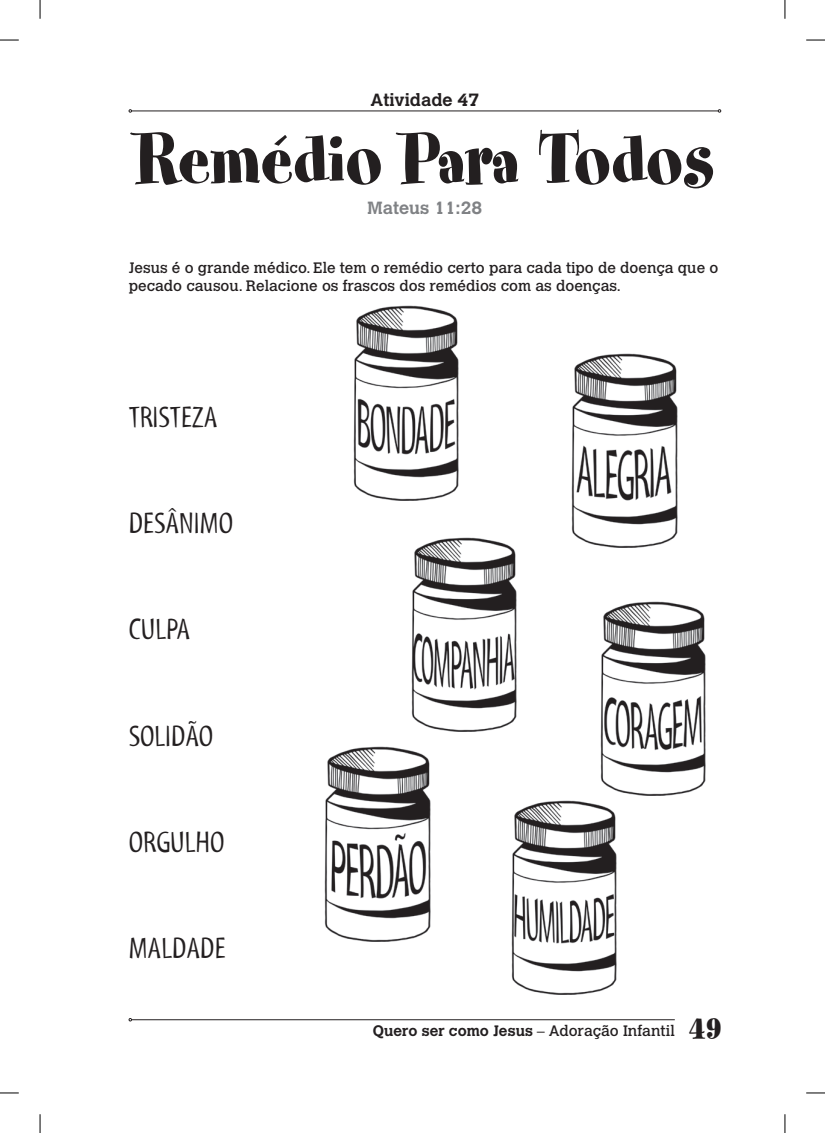
<style>
.page{position:relative;width:825px;height:1133px;background:#fff}
.page>*{position:absolute;margin:0;border:0;box-sizing:border-box;transform-origin:0 0}
.t1{font:81.25px "Spumoni LP Std";color:#231f20}
.t2{font:37.5px "Spumoni LP Std";color:#231f20}
.t3{font:30px "Myriad Std Tilt";color:#231f20}
.t4{font:700 17.5px "Calvert MT Std";color:#231f20}
.t5{font:700 17.5px "Calvert MT Std";color:#808285}
.t6{font:15px/17.2px "Calvert MT Std";color:#231f20}
.t7{font:700 15px "Calvert MT Std";letter-spacing:.005em;color:#231f20}
.s1{font-weight:400}
</style>
<div class="page">
<hr style="left:131px;top:111px;width:587px;height:1px;background:#231f20">
<hr style="left:131px;top:1019px;width:543px;height:1px;background:#231f20">
<img style="left:353px;top:305px;width:106px;height:196px">
<img style="left:571px;top:353px;width:107px;height:195px">
<img style="left:600px;top:601px;width:106px;height:195px">
<img style="left:411px;top:537px;width:106px;height:195px">
<img style="left:324px;top:746px;width:107px;height:196px">
<img style="left:511px;top:800px;width:106px;height:195px">
<svg style="left:0;top:39px;width:19px;height:2px"></svg>
<svg style="left:806px;top:39px;width:18px;height:2px"></svg>
<svg style="left:0;top:1092px;width:19px;height:1px"></svg>
<svg style="left:806px;top:1092px;width:18px;height:1px"></svg>
<svg style="left:39px;top:0;width:2px;height:19px"></svg>
<svg style="left:39px;top:1114px;width:2px;height:18px"></svg>
<svg style="left:784px;top:0;width:1px;height:19px"></svg>
<svg style="left:784px;top:1114px;width:1px;height:18px"></svg>
<p class="t4" style="left:370px;top:89px;width:110px">Atividade 47</p>
<h1 class="t1" style="left:135px;top:118px;width:580px">Remédio Para Todos</h1>
<p class="t5" style="left:367px;top:197px;width:116px">Mateus 11:28</p>
<p class="t6" style="left:129px;top:260px;width:591px">Jesus é o grande médico. Ele tem o remédio certo para cada tipo de doença que o pecado causou. Relacione os frascos dos remédios com as doenças.</p>
<h3 class="t3" style="left:129px;top:400px;width:90px">TRISTEZA</h3>
<h3 class="t3" style="left:129px;top:507px;width:106px">DESÂNIMO</h3>
<h3 class="t3" style="left:129px;top:613px;width:63px">CULPA</h3>
<h3 class="t3" style="left:129px;top:719px;width:86px">SOLIDÃO</h3>
<h3 class="t3" style="left:129px;top:825px;width:97px">ORGULHO</h3>
<h3 class="t3" style="left:129px;top:932px;width:98px">MALDADE</h3>
<p class="t7" style="left:373px;top:1021px;width:303px">Quero ser como Jesus <span class="s1">– Adoração Infantil</span></p>
<h2 class="t2" style="left:688px;top:1008px;width:34px">49</h2>
</div>
